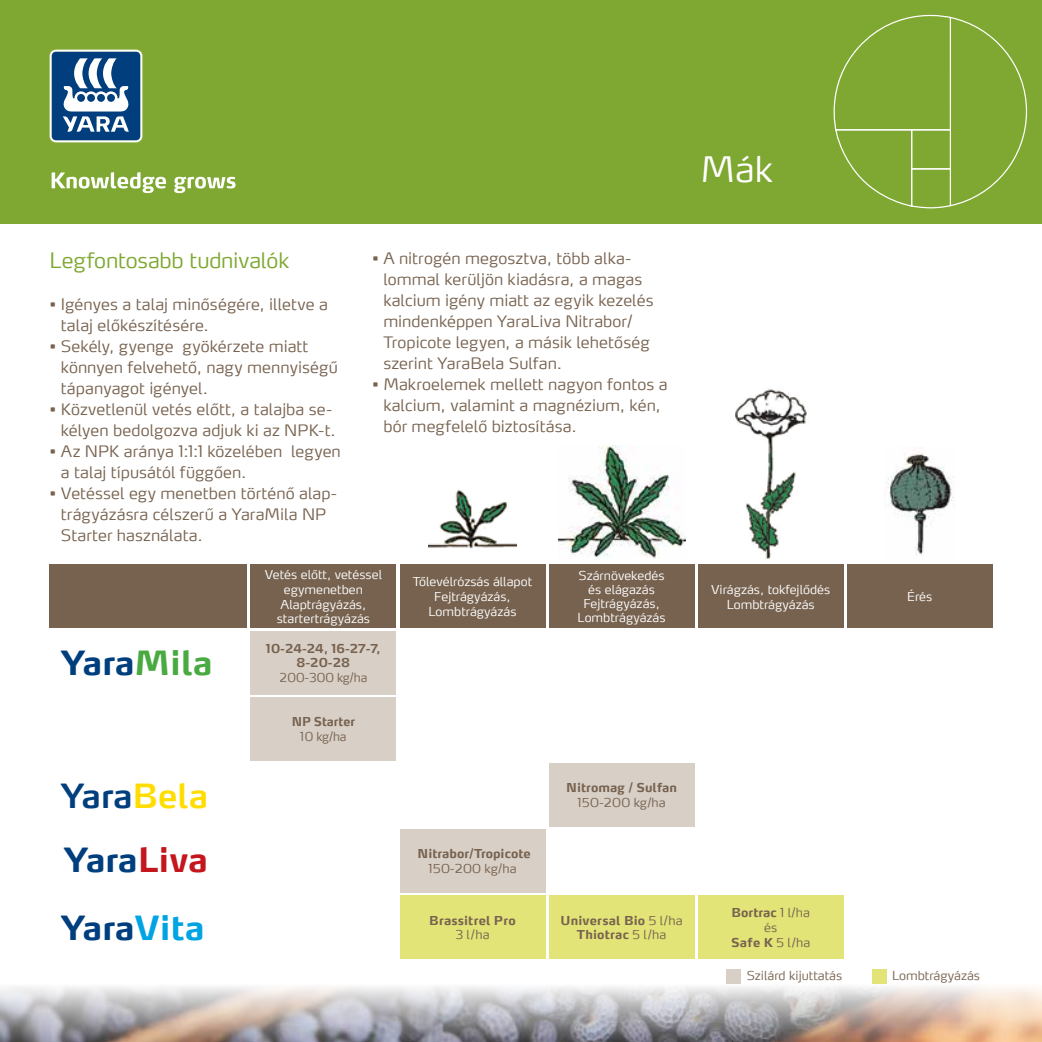
<style>
.page{position:relative;width:1042px;height:1042px;background:#fff}
.page>*{position:absolute;margin:0;border:0;box-sizing:border-box;transform-origin:0 0}
.t1{font:300 35px "Max CELF";color:#fff}
.t2{font:700 33.25px "Max CELF";color:#003e7e}
.t3{font:600 33.25px "Max CELF";color:#003e7e}
.t4{font:300 21px "Max CELF";letter-spacing:-.005em;color:#7ea831}
.t5{font:300 15.75px/21px "Max CELF";letter-spacing:.005em;color:#77624f}
.t6{font:300 12.25px/14.7px "Max CELF";color:#fff;text-align:center}
.t7{font:700 12.25px/14.7px "Max CELF";letter-spacing:.005em;color:#77624f;text-align:center}
.t8{font:300 12.25px "Max CELF";color:#77624f}
.t9{font:700 12.25px/14.7px "Max CELF";letter-spacing:.005em;color:#77624f;text-align:center;scale:.96 1}
.t10{font:300 12.25px "Max CELF";letter-spacing:.02em;color:#77624f}
.t11{font:300 12.25px "Max CELF";color:#77624f;scale:.96 1}
.s1{color:#49aa42}
.s2{color:#fd0}
.s3{color:#c4161c}
.s4{color:#00a4e3}
.s5{font-weight:300}
</style>
<div class="page">
<div style="left:0;top:0;width:1042px;height:223px;background:#7ea831"></div>
<svg style="left:833px;top:14px;width:194px;height:195px"></svg>
<img style="left:0;top:983px;width:1042px;height:59px">
<div style="left:726px;top:968px;width:15px;height:15px;background:#d8cfc6"></div>
<div style="left:872px;top:968px;width:15px;height:15px;background:#e2e477"></div>
<div style="left:250px;top:564px;width:146px;height:64px;background:#77624f"></div>
<div style="left:400px;top:564px;width:145px;height:64px;background:#77624f"></div>
<div style="left:549px;top:564px;width:145px;height:64px;background:#77624f"></div>
<div style="left:698px;top:564px;width:145px;height:64px;background:#77624f"></div>
<div style="left:847px;top:564px;width:145px;height:64px;background:#77624f"></div>
<div style="left:49px;top:564px;width:198px;height:64px;background:#77624f"></div>
<img style="left:884px;top:448px;width:71px;height:107px">
<img style="left:429px;top:489px;width:87px;height:60px">
<img style="left:558px;top:446px;width:127px;height:113px">
<img style="left:735px;top:389px;width:72px;height:169px">
<div style="left:250px;top:631px;width:146px;height:63px;background:#d8cfc6"></div>
<div style="left:250px;top:697px;width:146px;height:63px;background:#d8cfc6"></div>
<div style="left:400px;top:895px;width:145px;height:64px;background:#e2e477"></div>
<div style="left:549px;top:895px;width:145px;height:64px;background:#e2e477"></div>
<div style="left:698px;top:895px;width:145px;height:64px;background:#e2e477"></div>
<div style="left:400px;top:829px;width:145px;height:64px;background:#d8cfc6"></div>
<div style="left:549px;top:763px;width:145px;height:64px;background:#d8cfc6"></div>
<svg style="left:52px;top:172px;width:184px;height:21px"></svg>
<svg style="left:50px;top:50px;width:92px;height:92px;background:#567fa8"></svg>
<h1 class="t1" style="left:700px;top:148px;width:74px">Mák</h1>
<h3 class="t4" style="left:50px;top:248px;width:241px">Legfontosabb tudnivalók</h3>
<p class="t5" style="left:61px;top:294px;width:269px;text-indent:-11px">• Igényes a talaj minőségére, illetve a talaj előkészítésére.</p>
<p class="t5" style="left:61px;top:336px;width:278px;text-indent:-11px">• Sekély, gyenge gyökérzete miatt könnyen felvehető, nagy mennyiségű tápanyagot igényel.</p>
<p class="t5" style="left:50px;top:399px;width:288px;text-align:right">• Közvetlenül vetés előtt, a talajba se&shy;kélyen bedolgozva adjuk ki az NPK-t.</p>
<p class="t5" style="left:61px;top:441px;width:281px;text-indent:-11px">• Az NPK aránya 1:1:1 közelében legyen a talaj típusától függően.</p>
<p class="t5" style="left:61px;top:483px;width:278px;text-indent:-11px">• Vetéssel egy menetben történő alap&shy;trágyázásra célszerű a YaraMila NP<br>Starter használata.</p>
<p class="t5" style="left:383px;top:248px;width:272px;text-indent:-11px">• A nitrogén megosztva, több alka&shy;lommal kerüljön kiadásra, a magas kalcium igény miatt az egyik kezelés mindenképpen YaraLiva Nitrabor/ Tropicote legyen, a másik lehetőség szerint YaraBela Sulfan.</p>
<p class="t5" style="left:383px;top:374px;width:286px;text-indent:-11px">• Makroelemek mellett nagyon fontos a kalcium, valamint a magnézium, kén, bór megfelelő biztosítása.</p>
<h2 class="t2" style="left:61px;top:642px;width:153px">Yara<span class="s1">Mila</span></h2>
<h2 class="t3" style="left:61px;top:775px;width:149px">Yara<span class="s2">Bela</span></h2>
<h2 class="t2" style="left:64px;top:839px;width:146px">Yara<span class="s3">Liva</span></h2>
<p class="t6" style="left:265px;top:567px;width:119px">Vetés előtt, vetéssel egymenetben<br>Alaptrágyázás, startertrágyázás</p>
<p class="t6" style="left:413px;top:574px;width:121px">Tőlevélrózsás állapot<br>Fejtrágyázás,<br>Lombtrágyázás</p>
<p class="t6" style="left:577px;top:568px;width:90px;line-height:14px">Szárnövekedés és elágazás<br>Fejtrágyázás,<br>Lombtrágyázás</p>
<p class="t9" style="left:266px;top:640px;width:121px">10-24-24, 16-27-7,<br>8-20-28</p>
<p class="t11" style="left:279px;top:670px;width:93px">200-300 kg/ha</p>
<p class="t9" style="left:292px;top:714px;width:67px">NP Starter</p>
<p class="t11" style="left:300px;top:729px;width:50px">10 kg/ha</p>
<p class="t7" style="left:417px;top:846px;width:115px">Nitrabor/Tropicote</p>
<p class="t10" style="left:428px;top:861px;width:90px">150-200 kg/ha</p>
<p class="t7" style="left:566px;top:780px;width:112px">Nitromag / Sulfan</p>
<p class="t10" style="left:577px;top:795px;width:90px">150-200 kg/ha</p>
<p class="t6" style="left:711px;top:582px;width:121px">Virágzás, tokfejlődés<br>Lombtrágyázás</p>
<p class="t6" style="left:907px;top:589px;width:27px">Érés</p>
<h2 class="t2" style="left:61px;top:907px;width:145px">Yara<span class="s4">Vita</span></h2>
<p class="t7" style="left:429px;top:912px;width:88px">Brassitrel Pro</p>
<p class="t8" style="left:455px;top:927px;width:36px">3 l/ha</p>
<p class="t7" style="left:560px;top:912px;width:124px">Universal Bio <span class="s5">5 l/ha<br></span>Thiotrac <span class="s5">5 l/ha</span></p>
<p class="t7" style="left:731px;top:905px;width:80px">Bortrac <span class="s5">1 l/ha és</span></p>
<p class="t7" style="left:731px;top:934px;width:81px">Safe K <span class="s5">5 l/ha</span></p>
<p class="t8" style="left:746px;top:968px;width:97px">Szilárd kijuttatás</p>
<p class="t8" style="left:892px;top:968px;width:90px">Lombtrágyázás</p>
</div>
